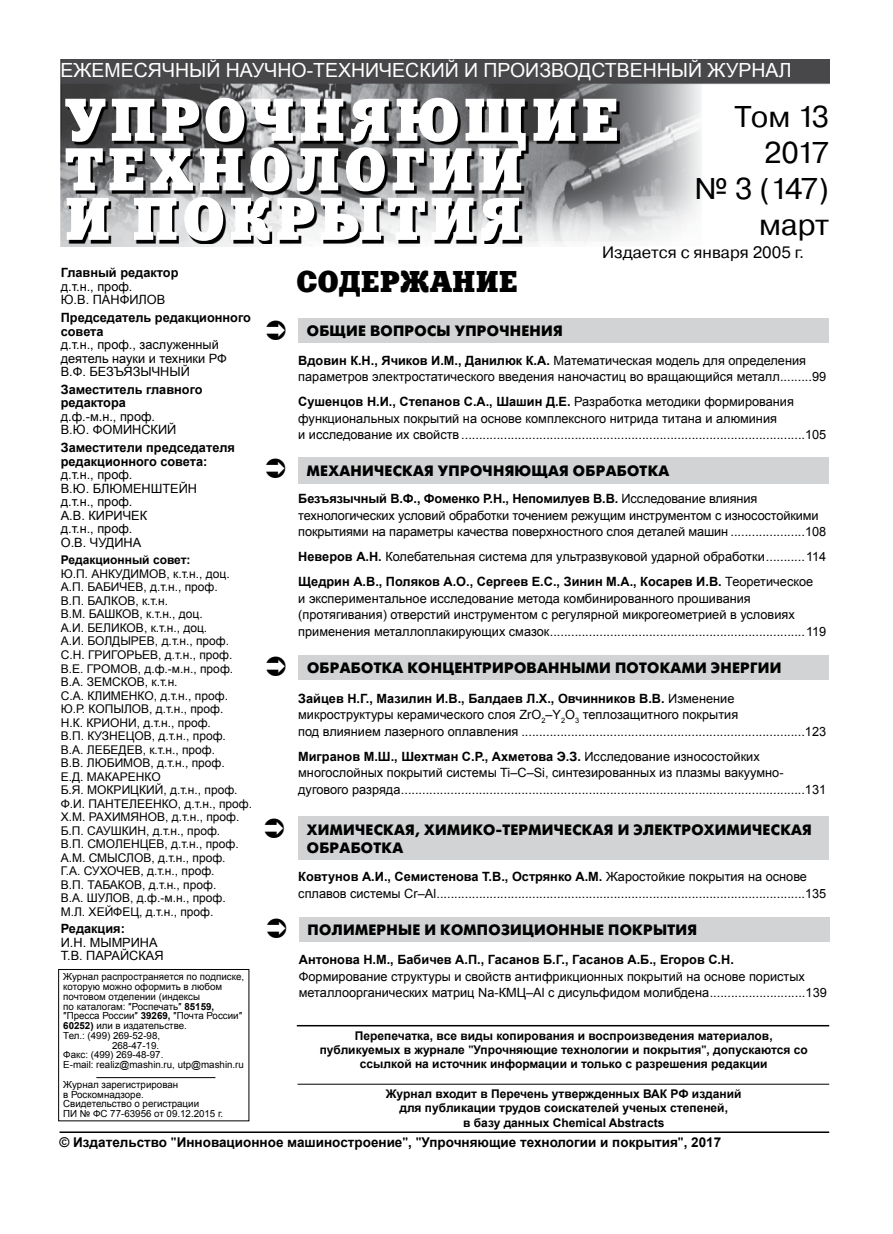
<style>
.page{position:relative;width:893px;height:1234px;background:#fff}
.page>*{position:absolute;margin:0;border:0;box-sizing:border-box;transform-origin:0 0}
.t1{font:60px/49.5px "Xenia";letter-spacing:.06em;color:#fff}
.t2{font:30px/36px "Pragmatica";letter-spacing:-.035em;color:#000;text-align:right}
.t3{font:30px "Xenia";color:#000}
.t4{font:19.5px "Arial";color:#fff}
.t5{font:16.5px "Pragmatica";color:#000}
.t6{font:700 15px/18px "Futura Futuris";letter-spacing:.02em;color:#000}
.t7{font:700 13.5px "Arial";color:#000}
.t8{font:12.75px/16.5px "Arial";color:#000}
.t9{font:700 12.75px/13.5px "Arial";color:#000}
.t10{font:12px/13.5px "Arial";color:#000}
.t11{font:700 12px/14.4px "Arial";color:#000;text-align:center}
.t12{font:9.75px/9.8px "Arial";color:#000}
.s1{font-weight:700}
.s2{font-family:"Newton"}
</style>
<div class="page">
<hr style="left:60px;top:1131px;width:769px;height:1px;background:#000">
<img style="left:61px;top:60px;width:768px;height:187px">
<svg style="left:68px;top:100px;width:552px;height:144px;background:#4e4f50"></svg>
<div style="left:298px;top:318px;width:531px;height:25px;background:#d1d3d4"></div>
<hr style="left:297px;top:1024px;width:532px;height:2px;background:#000">
<hr style="left:96px;top:1076px;width:119px;height:1px;background:#000">
<div style="left:58px;top:968px;width:191px;height:152px;border:1px solid #000"></div>
<div style="left:298px;top:655px;width:531px;height:25px;background:#d1d3d4"></div>
<div style="left:298px;top:816px;width:531px;height:43px;background:#d1d3d4"></div>
<div style="left:298px;top:457px;width:531px;height:26px;background:#d1d3d4"></div>
<div style="left:299px;top:916px;width:531px;height:25px;background:#d1d3d4"></div>
<hr style="left:298px;top:1083px;width:531px;height:1px;background:#000">
<h3 class="t4" style="left:61px;top:58px;width:733px">ЕЖЕМЕСЯЧНЫЙ НАУЧНО-ТЕХНИЧЕСКИЙ И ПРОИЗВОДСТВЕННЫЙ ЖУРНАЛ</h3>
<h2 class="t2" style="left:694px;top:99px;width:136px">Том 13<br>2017<br>№ 3 (147) март</h2>
<p class="t5" style="left:602px;top:242px;width:204px">Издается с января 2005 г.</p>
<h1 class="t1" style="left:65px;top:100px;width:556px">УПРОЧНЯЮЩИЕ<br>ТЕХНОЛОГИИ<br>И ПОКРЫТИЯ</h1>
<h2 class="t3" style="left:297px;top:262px;width:222px">СОДЕРЖАНИЕ</h2>
<p class="t6" style="left:307px;top:322px;width:258px">ОБЩИЕ ВОПРОСЫ УПРОЧНЕНИЯ</p>
<p class="t9" style="left:61px;top:266px;width:119px">Главный редактор</p>
<p class="t8" style="left:61px;top:279px;width:106px;line-height:13.5px">д.т.н., проф.<br>Ю.В. ПАНФИЛОВ</p>
<p class="t9" style="left:61px;top:311px;width:192px">Председатель редакционного совета</p>
<p class="t8" style="left:61px;top:338px;width:168px;line-height:13.5px">д.т.н., проф., заслуженный деятель науки и техники РФ<br>В.Ф. БЕЗЪЯЗЫЧНЫЙ</p>
<p class="t9" style="left:61px;top:383px;width:143px">Заместитель главного редактора</p>
<p class="t8" style="left:61px;top:409px;width:117px;line-height:13.5px">д.ф.-м.н., проф.<br>В.Ю. ФОМИНСКИЙ</p>
<p class="t9" style="left:61px;top:441px;width:176px">Заместители председателя редакционного совета:</p>
<p class="t8" style="left:61px;top:468px;width:138px;line-height:13.5px">д.т.н., проф.<br>В.Ю. БЛЮМЕНШТЕЙН д.т.н., проф.<br>А.В. КИРИЧЕК<br>д.т.н., проф.<br>О.В. ЧУДИНА</p>
<p class="t11" style="left:61px;top:553px;width:131px">Редакционный совет:</p>
<p class="t10" style="left:61px;top:567px;width:193px">Ю.П. АНКУДИМОВ, к.т.н., доц.<br>А.П. БАБИЧЕВ, д.т.н., проф.<br>В.П. БАЛКОВ, к.т.н.<br>В.М. БАШКОВ, к.т.н., доц.<br>А.И. БЕЛИКОВ, к.т.н., доц.<br>А.И. БОЛДЫРЕВ, д.т.н., проф.<br>С.Н. ГРИГОРЬЕВ, д.т.н., проф.<br>В.Е. ГРОМОВ, д.ф.-м.н., проф.<br>В.А. ЗЕМСКОВ, к.т.н.<br>С.А. КЛИМЕНКО, д.т.н., проф.<br>Ю.Р. КОПЫЛОВ, д.т.н., проф.<br>Н.К. КРИОНИ, д.т.н., проф.<br>В.П. КУЗНЕЦОВ, д.т.н., проф.<br>В.А. ЛЕБЕДЕВ, к.т.н., проф.<br>В.В. ЛЮБИМОВ, д.т.н., проф.<br>Е.Д. МАКАРЕНКО<br>Б.Я. МОКРИЦКИЙ, д.т.н., проф.<br>Ф.И. ПАНТЕЛЕЕНКО, д.т.н., проф.<br>Х.М. РАХИМЯНОВ, д.т.н., проф.<br>Б.П. САУШКИН, д.т.н., проф.<br>В.П. СМОЛЕНЦЕВ, д.т.н., проф.<br>А.М. СМЫСЛОВ, д.т.н., проф.<br>Г.А. СУХОЧЕВ, д.т.н., проф.<br>В.П. ТАБАКОВ, д.т.н., проф.<br>В.А. ШУЛОВ, д.ф.-м.н., проф.<br>М.Л. ХЕЙФЕЦ, д.т.н., проф.</p>
<p class="t9" style="left:61px;top:922px;width:66px">Редакция:</p>
<p class="t8" style="left:61px;top:935px;width:104px;line-height:13.5px">И.Н. МЫМРИНА<br>Т.В. ПАРАЙСКАЯ</p>
<p class="t12" style="left:63px;top:971px;width:182px">Журнал распространяется по подписке,</p>
<p class="t12" style="left:63px;top:981px;width:160px">которую можно оформить в любом</p>
<p class="t12" style="left:63px;top:991px;width:138px">почтовом отделении (индексы</p>
<p class="t12" style="left:63px;top:1001px;width:152px">по каталогам: ″Роспечать″ <span class="s1">85159,</span></p>
<p class="t12" style="left:63px;top:1010px;width:180px">″Пресса России″ <span class="s1">39269,</span> ″Почта России″</p>
<p class="t12" style="left:63px;top:1020px;width:125px"><span class="s1">60252)</span> или в издательстве.</p>
<p class="t12" style="left:63px;top:1030px;width:98px">Тел.: (499) 269-52-98,</p>
<p class="t12" style="left:112px;top:1040px;width:49px">268-47-19.</p>
<p class="t12" style="left:63px;top:1049px;width:102px">Факс: (499) 269-48-97.</p>
<p class="t12" style="left:63px;top:1059px;width:182px">E-mail: realiz@mashin.ru, utp@mashin.ru</p>
<p class="t12" style="left:63px;top:1079px;width:161px">Журнал зарегистрирован<br>в Роскомнадзоре.<br>Свидетельство о регистрации<br>ПИ № ФС 77-63956 от 09.12.2015 г.</p>
<p class="t8" style="left:298px;top:352px;width:529px"><span class="s1">Вдовин К.Н., Ячиков И.М., Данилюк К.А.</span> Математическая модель для определения параметров электростатического введения наночастиц во вращающийся металл.........99</p>
<p class="t8" style="left:298px;top:393px;width:529px"><span class="s1">Сушенцов Н.И., Степанов С.А., Шашин Д.Е.</span> Разработка методики формирования функциональных покрытий на основе комплексного нитрида титана и алюминия<br>и исследование их свойств .................................................................................................105</p>
<p class="t6" style="left:307px;top:462px;width:364px">МЕХАНИЧЕСКАЯ УПРОЧНЯЮЩАЯ ОБРАБОТКА</p>
<p class="t8" style="left:298px;top:490px;width:530px"><span class="s1">Безъязычный В.Ф., Фоменко Р.Н., Непомилуев В.В.</span> Исследование влияния технологических условий обработки точением режущим инструментом с износостойкими покрытиями на параметры качества поверхностного слоя деталей машин .....................108</p>
<p class="t8" style="left:298px;top:544px;width:530px;line-height:25px"><span class="s1">Неверов А.Н.</span> Колебательная система для ультразвуковой ударной обработки...........114<br><span class="s1">Щедрин А.В., Поляков А.О., Сергеев Е.С., Зинин М.А., Косарев И.В.</span> Теоретическое</p>
<p class="t8" style="left:298px;top:590px;width:530px">и экспериментальное исследование метода комбинированного прошивания (протягивания) отверстий инструментом с регулярной микрогеометрией в условиях применения металлоплакирующих смазок........................................................................119</p>
<p class="t6" style="left:307px;top:659px;width:476px">ОБРАБОТКА КОНЦЕНТРИРОВАННЫМИ ПОТОКАМИ ЭНЕРГИИ</p>
<p class="t8" style="left:298px;top:689px;width:529px"><span class="s1">Зайцев Н.Г., Мазилин И.В., Балдаев Л.Х., Овчинников В.В.</span> Изменение микроструктуры керамического слоя ZrO<sub>2</sub>–Y<sub>2</sub>O<sub>3</sub> теплозащитного покрытия<br>под влиянием лазерного оплавления ................................................................................123</p>
<p class="t8" style="left:298px;top:747px;width:529px"><span class="s1">Мигранов М.Ш., Шехтман С.Р., Ахметова Э.З.</span> Исследование износостойких многослойных покрытий системы Ti–C–Si, синтезированных из плазмы вакуумно&shy;дугового разряда..................................................................................................................131</p>
<p class="t6" style="left:307px;top:820px;width:507px">ХИМИЧЕСКАЯ, ХИМИКО-ТЕРМИЧЕСКАЯ И ЭЛЕКТРОХИМИЧЕСКАЯ<br>ОБРАБОТКА</p>
<p class="t8" style="left:298px;top:868px;width:529px"><span class="s1">Ковтунов А.И., Семистенова Т.В., Острянко А.М.</span> Жаростойкие покрытия на основе сплавов системы Cr–Al........................................................................................................135</p>
<p class="t6" style="left:308px;top:920px;width:391px">ПОЛИМЕРНЫЕ И КОМПОЗИЦИОННЫЕ ПОКРЫТИЯ</p>
<p class="t9" style="left:299px;top:953px;width:437px">Антонова Н.М., Бабичев А.П., Гасанов Б.Г., Гасанов А.Б., Егоров С.Н.</p>
<p class="t8" style="left:299px;top:967px;width:529px">Формирование структуры и свойств антифрикционных покрытий на основе пористых металлоорганических матриц Na-КМЦ–Al с дисульфидом молибдена...........................139</p>
<p class="t11" style="left:320px;top:1028px;width:490px">Перепечатка, все виды копирования и воспроизведения материалов, публикуемых в журнале <span class="s2">"</span>Упрочняющие технологии и покрытия<span class="s2">"</span>, допускаются со ссылкой на источник информации и только с разрешения редакции</p>
<p class="t11" style="left:386px;top:1086px;width:357px">Журнал входит в Перечень утвержденных ВАК РФ изданий для публикации трудов соискателей ученых степеней,<br>в базу данных Chemical Abstracts</p>
<p class="t7" style="left:60px;top:1133px;width:663px">© Издательство <span class="s2">"</span>Инновационное машиностроение<span class="s2">"</span>, <span class="s2">"</span>Упрочняющие технологии и покрытия<span class="s2">"</span>, 2017</p>
</div>
